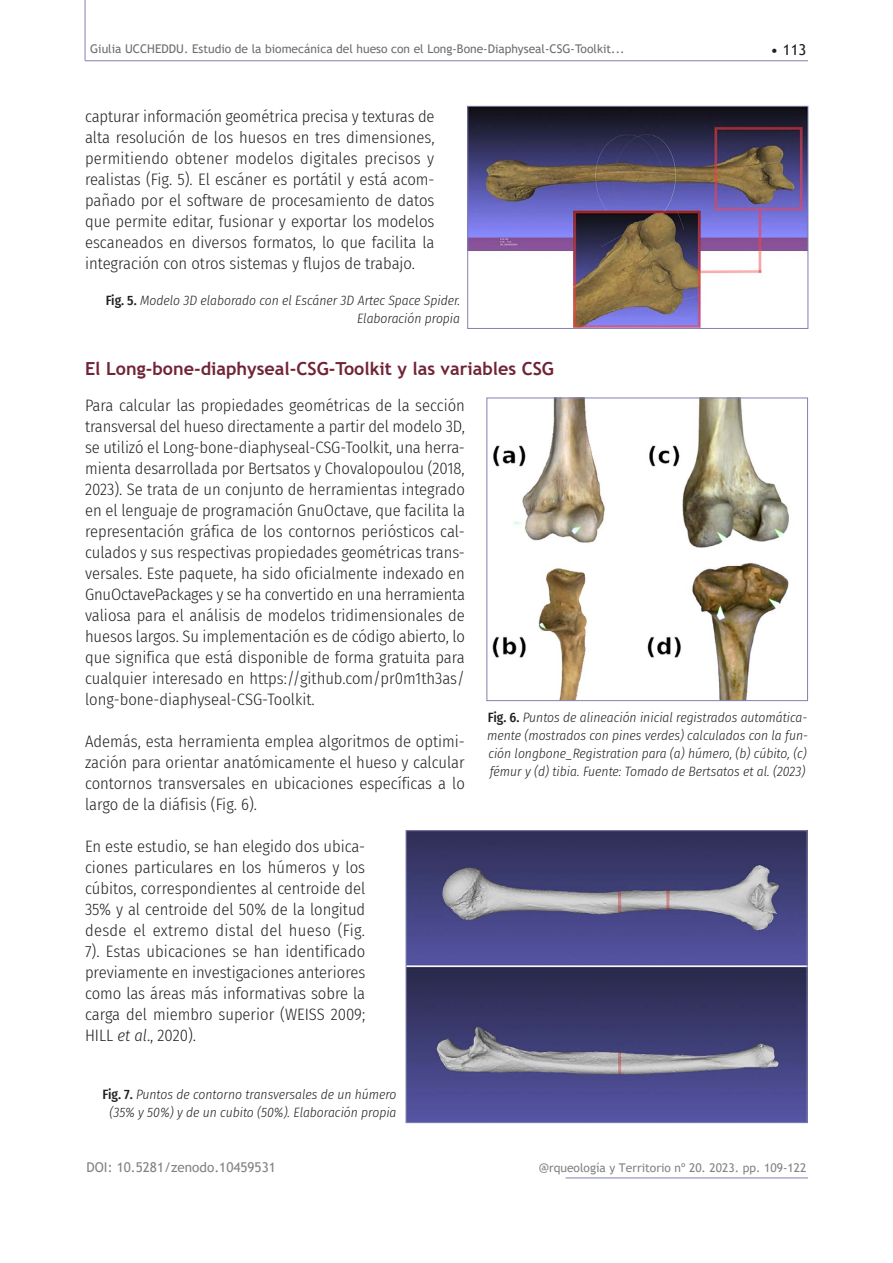
<style>
.page{position:relative;width:893px;height:1263px;background:#fff}
.page>*{position:absolute;margin:0;border:0;box-sizing:border-box;transform-origin:0 0}
.t1{font:700 18px "Trebuchet MS";color:#702437}
.t2{font:300 16.5px/21px "Fira Sans Condensed";color:#231f20;text-align:justify}
.t3{font:15px "Trebuchet MS";color:#231f20}
.t4{font:italic 300 13.5px/18px "Fira Sans Condensed";color:#231f20;text-align:right}
.t5{font:13.5px "Trebuchet MS";color:#808285}
.t6{font:12px "Trebuchet MS";color:#6c6d70}
.t7{font:12px "Trebuchet MS";color:#808285}
.s1{font-weight:500;font-style:normal}
.s2{font-style:italic}
.s3{font-size:13.5px}
</style>
<div class="page">
<hr style="left:85px;top:61px;width:723px;height:1px;background:#8180b0">
<hr style="left:566px;top:1178px;width:242px;height:1px;background:#8180b0">
<hr style="left:85px;top:0;width:1px;height:61px;background:#8180b0">
<img style="left:469px;top:108px;width:337px;height:219px">
<div style="left:467px;top:106px;width:341px;height:223px;border:1px solid #8180b0"></div>
<img style="left:408px;top:832px;width:397px;height:289px">
<div style="left:406px;top:830px;width:401px;height:293px;border:1px solid #8180b0"></div>
<img style="left:492px;top:400px;width:298px;height:299px">
<div style="left:486px;top:398px;width:322px;height:303px;border:1px solid #8180b0"></div>
<p class="t6" style="left:90px;top:41px;width:536px">Giulia UCCHEDDU. Estudio de la biomecánica del hueso con el Long-Bone-Diaphyseal-CSG-Toolkit...</p>
<p class="t3" style="left:770px;top:40px;width:37px">• 113</p>
<p class="t2" style="left:85px;top:105px;width:351px">capturar información geométrica precisa y texturas de alta resolución de los huesos en tres dimensiones, permitiendo obtener modelos digitales precisos y realistas (Fig. 5). El escáner es portátil y está acom&shy;pañado por el software de procesamiento de datos que permite editar, fusionar y exportar los modelos escaneados en diversos formatos, lo que facilita la integración con otros sistemas y flujos de trabajo.</p>
<p class="t4" style="left:106px;top:291px;width:356px"><span class="s1">Fig. 5.</span> Modelo 3D elaborado con el Escáner 3D Artec Space Spider.<br>Elaboración propia</p>
<p class="t1" style="left:85px;top:358px;width:470px">El Long-bone-diaphyseal-CSG-Toolkit y las variables CSG</p>
<p class="t2" style="left:85px;top:395px;width:382px">Para calcular las propiedades geométricas de la sección transversal del hueso directamente a partir del modelo 3D, se utilizó el Long-bone-diaphyseal-CSG-Toolkit, una herra&shy;mienta desarrollada por Bertsatos y Chovalopoulou (2018, 2023). Se trata de un conjunto de herramientas integrado en el lenguaje de programación GnuOctave, que facilita la representación gráfica de los contornos periósticos cal&shy;culados y sus respectivas propiedades geométricas trans&shy;versales. Este paquete, ha sido oficialmente indexado en GnuOctavePackages y se ha convertido en una herramienta valiosa para el análisis de modelos tridimensionales de huesos largos. Su implementación es de código abierto, lo que significa que está disponible de forma gratuita para cualquier interesado en https://github.com/pr0m1th3as/ long-bone-diaphyseal-CSG-Toolkit.</p>
<p class="t2" style="left:85px;top:731px;width:381px">Además, esta herramienta emplea algoritmos de optimi&shy;zación para orientar anatómicamente el hueso y calcular contornos transversales en ubicaciones específicas a lo largo de la diáfisis (Fig. 6).</p>
<p class="t2" style="left:85px;top:836px;width:282px">En este estudio, se han elegido dos ubica&shy;ciones particulares en los húmeros y los cúbitos, correspondientes al centroide del 35% y al centroide del 50% de la longitud desde el extremo distal del hueso (Fig.<br>7). Estas ubicaciones se han identificado previamente en investigaciones anteriores como las áreas más informativas sobre la carga del miembro superior (WEISS 2009; HILL <span class="s2">et al</span>., 2020).</p>
<p class="t4" style="left:487px;top:708px;width:322px;text-align:justify"><span class="s1">Fig. 6.</span> Puntos de alineación inicial registrados automática&shy;mente (mostrados con pines verdes) calculados con la fun&shy;ción longbone_Registration para (a) húmero, (b) cúbito, (c) fémur y (d) tibia. Fuente: Tomado de Bertsatos et al. (2023)</p>
<p class="t4" style="left:102px;top:1085px;width:296px;text-align:center"><span class="s1">Fig. 7.</span> Puntos de contorno transversales de un húmero (35% y 50%) y de un cubito (50%). Elaboración propia</p>
<p class="t5" style="left:87px;top:1158px;width:191px">DOI: 10.5281/zenodo.10459531</p>
<p class="t7" style="left:539px;top:1160px;width:269px"><span class="s3">@</span>rqueología y Territorio nº 20. 2023. pp. 109-122</p>
</div>
